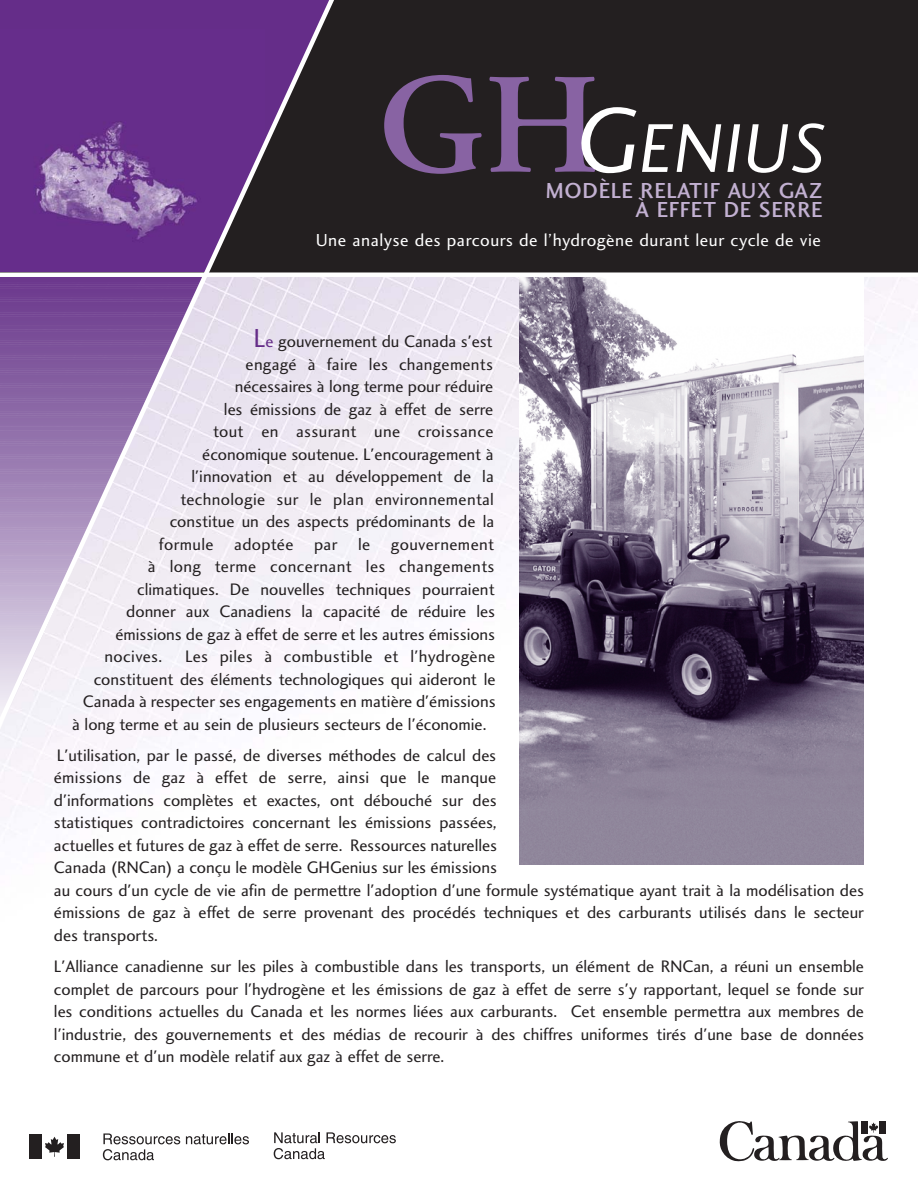
<style>
.page{position:relative;width:918px;height:1188px;background:#fff}
.page>*{position:absolute;margin:0;border:0;box-sizing:border-box;transform-origin:0 0}
.t1{font:71.4px "Charlotte Sans Book Italic Plain";color:#fff}
.t2{font:27px "Charlotte Sans Book Plain";color:#652d89}
.t3{font:22.5px/19.5px "Charlotte Sans Medium Plain";letter-spacing:.03em;color:#c2b0d1;text-align:right}
.t4{font:18px "Charlotte Sans Book Plain";letter-spacing:.03em;color:#fff}
.t5{font:17.25px/22.5px "Charlotte Sans Book Plain";color:#231f20}
.t6{font:17.25px "Charlotte Sans Book Plain";letter-spacing:.025em;color:#231f20}
.t7{font:17.25px "Charlotte Sans Book Plain";letter-spacing:.02em;color:#231f20}
.s1{font-family:"Adobe Garamond";font-weight:600;font-size:142.8px;color:#8863a3}
.s2{font-size:95.25px}
.s3{color:#652d89}
</style>
<div class="page">
<img style="left:0;top:277px;width:918px;height:884px">
<svg style="left:45px;top:1137px;width:19px;height:20px"></svg>
<div style="left:68px;top:1134px;width:12px;height:25px;background:#231f20"></div>
<div style="left:29px;top:1134px;width:12px;height:25px;background:#231f20"></div>
<svg style="left:186px;top:1133px;width:63px;height:11px"></svg>
<svg style="left:274px;top:1132px;width:122px;height:27px"></svg>
<svg style="left:103px;top:1133px;width:77px;height:27px"></svg>
<svg style="left:719px;top:1120px;width:169px;height:42px"></svg>
<div style="left:0;top:0;width:918px;height:272px;background:#231f20"></div>
<hr style="left:505px;top:850px;width:334px;height:4px;background:#fff">
<svg style="left:0;top:0;width:342px;height:733px"></svg>
<img style="left:520px;top:277px;width:344px;height:587px">
<div style="left:0;top:272px;width:918px;height:5px;background:#fff"></div>
<p class="t1" style="left:378px;top:121px;width:451px"><span class="s1">GH</span><span class="s2">G</span>ENIUS</p>
<p class="t3" style="left:546px;top:182px;width:278px">MODÈLE RELATIF AUX GAZ<br>À EFFET DE SERRE</p>
<p class="t4" style="left:316px;top:233px;width:507px">Une analyse des parcours de l’hydrogène durant leur cycle de vie</p>
<p class="t2" style="left:254px;top:328px;width:13px">L</p>
<p class="t5" style="left:266px;top:332px;width:229px"><span class="s3">e</span> gouvernement du Canada s'est</p>
<p class="t5" style="left:246px;top:354px;width:249px">engagé à faire les changements</p>
<p class="t5" style="left:235px;top:377px;width:260px">nécessaires à long terme pour réduire</p>
<p class="t5" style="left:224px;top:399px;width:271px">les émissions de gaz à effet de serre</p>
<p class="t6" style="left:213px;top:425px;width:282px">tout en assurant une croissance</p>
<p class="t5" style="left:202px;top:444px;width:293px">économique soutenue. L'encouragement à</p>
<p class="t5" style="left:191px;top:467px;width:304px">l'innovation et au développement de la</p>
<p class="t7" style="left:181px;top:493px;width:315px">technologie sur le plan environnemental</p>
<p class="t5" style="left:170px;top:512px;width:326px">constitue un des aspects prédominants de la</p>
<p class="t6" style="left:159px;top:538px;width:337px">formule adoptée par le gouvernement</p>
<p class="t6" style="left:148px;top:560px;width:348px">à long terme concernant les changements</p>
<p class="t5" style="left:137px;top:579px;width:359px">climatiques. De nouvelles techniques pourraient</p>
<p class="t5" style="left:126px;top:602px;width:370px">donner aux Canadiens la capacité de réduire les</p>
<p class="t5" style="left:115px;top:624px;width:381px">émissions de gaz à effet de serre et les autres émissions</p>
<p class="t6" style="left:105px;top:650px;width:59px">nocives.</p>
<p class="t6" style="left:185px;top:650px;width:312px">Les piles à combustible et l'hydrogène</p>
<p class="t5" style="left:94px;top:669px;width:403px">constituent des éléments technologiques qui aideront le</p>
<p class="t5" style="left:83px;top:692px;width:414px">Canada à respecter ses engagements en matière d'émissions</p>
<p class="t5" style="left:72px;top:714px;width:416px">à long terme et au sein de plusieurs secteurs de l'économie.</p>
<p class="t5" style="left:54px;top:746px;width:811px">L'utilisation, par le passé, de diverses méthodes de calcul des<br>émissions de gaz à effet de serre, ainsi que le manque<br>d'informations complètes et exactes, ont débouché sur des<br>statistiques contradictoires concernant les émissions passées,<br>actuelles et futures de gaz à effet de serre. Ressources naturelles<br>Canada (RNCan) a conçu le modèle GHGenius sur les émissions<br>au cours d'un cycle de vie afin de permettre l'adoption d'une formule systématique ayant trait à la modélisation des émissions de gaz à effet de serre provenant des procédés techniques et des carburants utilisés dans le secteur des transports.</p>
<p class="t5" style="left:54px;top:957px;width:812px;text-align:justify">L'Alliance canadienne sur les piles à combustible dans les transports, un élément de RNCan, a réuni un ensemble complet de parcours pour l'hydrogène et les émissions de gaz à effet de serre s'y rapportant, lequel se fonde sur les conditions actuelles du Canada et les normes liées aux carburants. Cet ensemble permettra aux membres de l'industrie, des gouvernements et des médias de recourir à des chiffres uniformes tirés d'une base de données commune et d'un modèle relatif aux gaz à effet de serre.</p>
</div>
